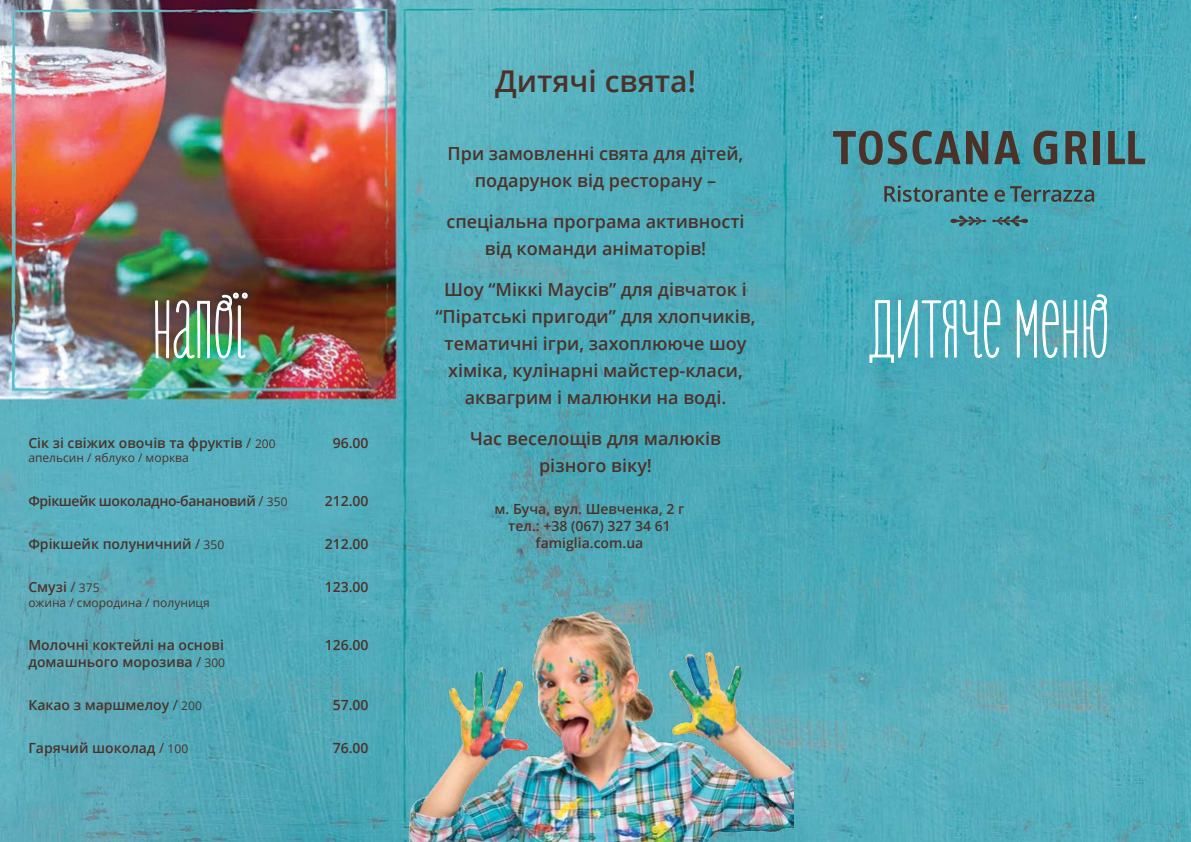
<style>
.page{position:relative;width:1191px;height:842px;background:#fff}
.page>*{position:absolute;margin:0;border:0;box-sizing:border-box;transform-origin:0 0}
.t1{font:700 75px "Only You Pro";color:#fff}
.t2{font:600 30px "Open Sans";color:#4b3229}
.t3{font:600 18px/27px "Open Sans";color:#4b3229;text-align:center}
.t4{font:600 14px/16.8px "Open Sans";color:#4b3229;text-align:center}
.t5{font:600 14px "Open Sans";letter-spacing:-.03em;color:#4b3229}
.t6{font:12px "Open Sans";color:#4b3229}
.s1{font-weight:400}
.s2{font-weight:400;font-size:12px}
</style>
<div class="page">
<img style="left:0;top:0;width:1191px;height:842px">
<svg style="left:884px;top:185px;width:103px;height:17px;background:#4d8289"></svg>
<svg style="left:994px;top:186px;width:100px;height:16px;background:#468188"></svg>
<svg style="left:966px;top:131px;width:22px;height:33px"></svg>
<div style="left:1093px;top:131px;width:7px;height:33px;background:#4b3229"></div>
<svg style="left:1108px;top:131px;width:37px;height:33px"></svg>
<svg style="left:1065px;top:131px;width:22px;height:33px"></svg>
<svg style="left:994px;top:131px;width:26px;height:33px"></svg>
<svg style="left:1033px;top:131px;width:24px;height:34px"></svg>
<svg style="left:833px;top:131px;width:127px;height:34px;background:#4a767b"></svg>
<svg style="left:992px;top:215px;width:36px;height:12px"></svg>
<svg style="left:950px;top:215px;width:36px;height:12px"></svg>
<svg style="left:869px;top:296px;width:131px;height:67px;background:#65b8c5"></svg>
<svg style="left:1016px;top:296px;width:61px;height:66px;background:#72b9c3"></svg>
<svg style="left:1083px;top:261px;width:24px;height:97px;background:#69b8c4"></svg>
<img style="left:155px;top:265px;width:94px;height:577px">
<img style="left:399px;top:587px;width:394px;height:255px">
<h1 class="t1" style="left:152px;top:288px;width:94px">Напої</h1>
<p class="t4" style="left:28px;top:434px;width:249px">Сік зі свіжих овочів та фруктів <span class="s1">/</span> <span class="s2">200</span></p>
<p class="t6" style="left:28px;top:450px;width:162px">апельсин / яблуко / морква</p>
<p class="t4" style="left:333px;top:434px;width:37px">96.00</p>
<p class="t5" style="left:28px;top:491px;width:261px">Фрікшейк шоколадно-банановий <span class="s1">/</span> <span class="s2">350</span></p>
<p class="t4" style="left:325px;top:492px;width:45px">212.00</p>
<p class="t4" style="left:28px;top:535px;width:197px">Фрікшейк полуничний <span class="s1">/</span> <span class="s2">350</span></p>
<p class="t4" style="left:325px;top:535px;width:45px">212.00</p>
<p class="t4" style="left:28px;top:578px;width:73px">Смузі <span class="s1">/</span> <span class="s2">375</span></p>
<p class="t6" style="left:28px;top:594px;width:183px">ожина / смородина / полуниця</p>
<p class="t4" style="left:325px;top:578px;width:45px">123.00</p>
<p class="t4" style="left:28px;top:636px;width:198px;text-align:left">Молочні коктейлі на основі домашнього морозива <span class="s1">/</span> <span class="s2">300</span></p>
<p class="t4" style="left:325px;top:636px;width:45px">126.00</p>
<p class="t4" style="left:28px;top:696px;width:175px">Какао з маршмелоу <span class="s1">/</span> <span class="s2">200</span></p>
<p class="t4" style="left:333px;top:696px;width:37px">57.00</p>
<p class="t4" style="left:28px;top:740px;width:161px">Гарячий шоколад <span class="s1">/</span> <span class="s2">100</span></p>
<p class="t4" style="left:333px;top:740px;width:37px">76.00</p>
<h2 class="t2" style="left:495px;top:61px;width:202px">Дитячі свята!</h2>
<p class="t3" style="left:447px;top:139px;width:297px">При замовленні свята для дітей, подарунок від ресторану –</p>
<p class="t3" style="left:446px;top:207px;width:300px">спеціальна програма активності від команди аніматорів!</p>
<p class="t3" style="left:435px;top:276px;width:322px">Шоу “Міккі Маусів” для дівчаток і “Піратські пригоди” для хлопчиків, тематичні ігри, захоплююче шоу хіміка, кулінарні майстер-класи, аквагрим і малюнки на воді.</p>
<p class="t3" style="left:470px;top:425px;width:252px">Час веселощів для малюків різного віку!</p>
<p class="t4" style="left:494px;top:500px;width:191px">м. Буча, вул. Шевченка, 2 г тел.: +38 (067) 327 34 61 famiglia.com.ua</p>
<h1 class="t1" style="left:869px;top:287px;width:242px">Дитяче меню</h1>
</div>
